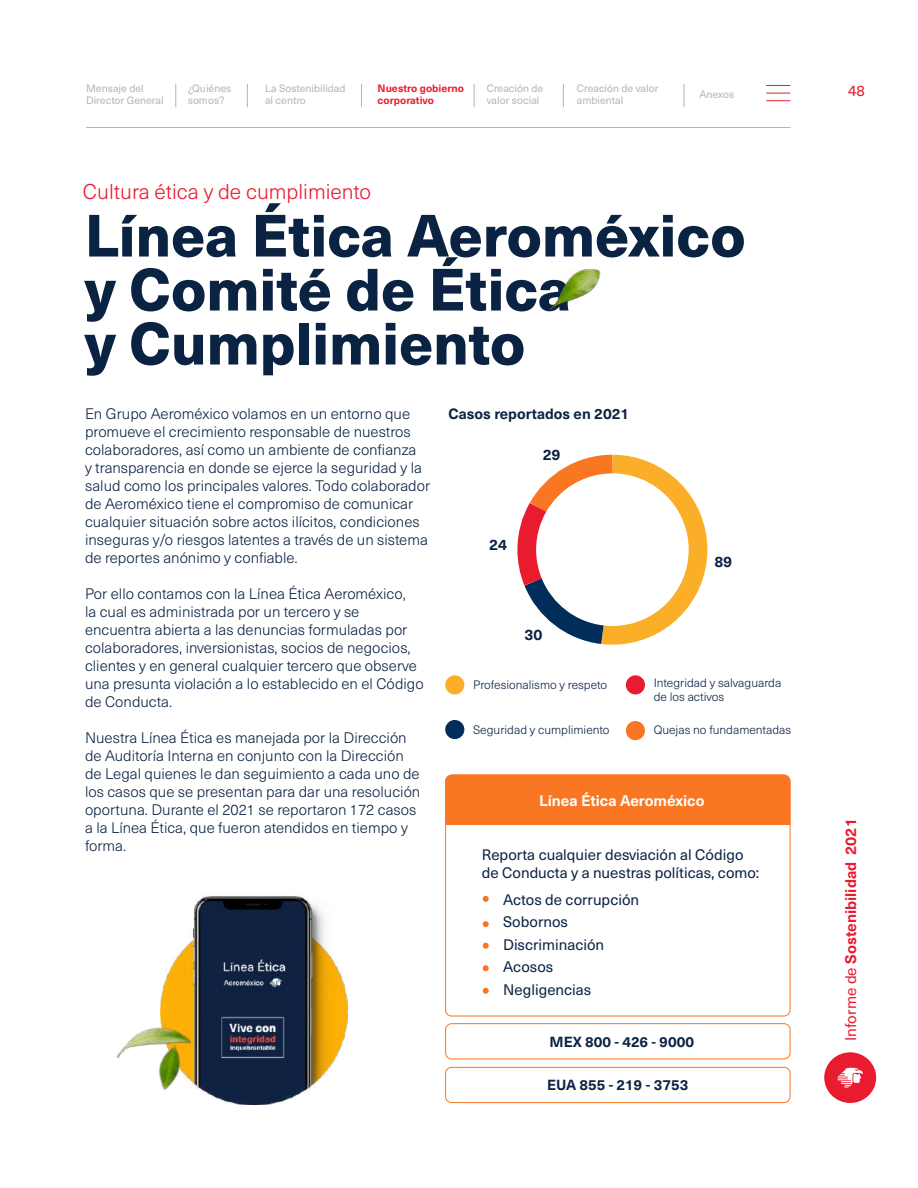
<style>
.page{position:relative;width:918px;height:1188px;background:#fff}
.page>*{position:absolute;margin:0;border:0;box-sizing:border-box;transform-origin:0 0}
.t1{font:800 58.5px/54px "Neue Haas Unica Pro";color:#0b2343}
.t2{font:300 21px "Neue Haas Unica Pro";color:#e91b2f}
.t3{font:700 15.15px "Neue Haas Unica Pro";color:#e91b2f}
.t4{font:300 15px/18px "Neue Haas Unica Pro";color:#0b2343}
.t5{font:15px/22.5px "Neue Haas Unica Pro";color:#0b2343}
.t6{font:700 15px "Neue Haas Unica Pro";color:#fff}
.t7{font:700 15px "Neue Haas Unica Pro";color:#0b2343}
.t8{font:15px "Neue Haas Unica Pro";color:#e91b2f}
.t9{font:700 14.7px "Neue Haas Unica Pro";color:#0b2343}
.t10{font:700 14.4px "Neue Haas Unica Pro";color:#0b2343}
.t11{font:300 12px/14.4px "Neue Haas Unica Pro";color:#0b2343}
.t12{font:10.5px/12.6px "Neue Haas Unica Pro";color:#b5b5b5}
.t13{font:700 10.5px/12.6px "Neue Haas Unica Pro";color:#e91b2f}
.s1{font-weight:400}
</style>
<div class="page">
<svg style="left:766px;top:85px;width:24px;height:1px"></svg>
<svg style="left:766px;top:100px;width:24px;height:1px"></svg>
<svg style="left:766px;top:93px;width:24px;height:1px"></svg>
<svg style="left:175px;top:84px;width:1px;height:23px"></svg>
<svg style="left:247px;top:84px;width:1px;height:23px"></svg>
<svg style="left:474px;top:84px;width:1px;height:23px"></svg>
<svg style="left:563px;top:84px;width:1px;height:23px"></svg>
<svg style="left:684px;top:84px;width:1px;height:23px"></svg>
<svg style="left:361px;top:84px;width:1px;height:23px"></svg>
<div style="left:824px;top:1052px;width:52px;height:51px;background:#e91b2f;border-radius:50%"></div>
<svg style="left:838px;top:1068px;width:25px;height:20px"></svg>
<hr style="left:86px;top:127px;width:704px;height:1px;background:#b5b5b5">
<div style="left:445px;top:1023px;width:345px;height:36px;border:1px solid #f97722;border-radius:6px"></div>
<div style="left:445px;top:1067px;width:345px;height:36px;border:1px solid #f97722;border-radius:6px"></div>
<img style="left:160px;top:896px;width:188px;height:209px">
<div style="left:445px;top:774px;width:345px;height:51px;background:#f97722"></div>
<img style="left:159px;top:1039px;width:42px;height:60px">
<img style="left:116px;top:1011px;width:82px;height:59px">
<svg style="left:483px;top:896px;width:6px;height:6px"></svg>
<svg style="left:483px;top:942px;width:6px;height:7px"></svg>
<svg style="left:483px;top:921px;width:6px;height:7px"></svg>
<svg style="left:483px;top:965px;width:6px;height:7px"></svg>
<svg style="left:483px;top:987px;width:6px;height:7px"></svg>
<img style="left:547px;top:269px;width:54px;height:42px">
<div style="left:445px;top:675px;width:19px;height:19px;background:#fbaf28;border-radius:50%"></div>
<div style="left:445px;top:720px;width:19px;height:19px;background:#002d59;border-radius:50%"></div>
<div style="left:626px;top:675px;width:19px;height:19px;background:#e91b2f;border-radius:50%"></div>
<div style="left:626px;top:721px;width:19px;height:19px;background:#f97722;border-radius:50%"></div>
<svg style="left:517px;top:454px;width:191px;height:191px"></svg>
<p class="t12" style="left:86px;top:82px;width:79px">Mensaje del<br>Director General</p>
<p class="t12" style="left:188px;top:82px;width:45px">¿Quiénes somos?</p>
<p class="t12" style="left:265px;top:82px;width:82px">La Sostenibilidad al centro</p>
<p class="t13" style="left:378px;top:82px;width:88px">Nuestro gobierno corporativo</p>
<p class="t12" style="left:487px;top:82px;width:58px">Creación de valor social</p>
<p class="t12" style="left:577px;top:82px;width:83px">Creación de valor ambiental</p>
<p class="t12" style="left:699px;top:89px;width:36px">Anexos</p>
<h2 class="t2" style="left:83px;top:179px;width:290px">Cultura ética y de cumplimiento</h2>
<h1 class="t1" style="left:85px;top:209px;width:662px">Línea Ética Aeroméxico y Comité de Ética<br>y Cumplimiento</h1>
<p class="t4" style="left:85px;top:405px;width:347px">En Grupo Aeroméxico volamos en un entorno que promueve el crecimiento responsable de nuestros colaboradores, así como un ambiente de confianza<br>y transparencia en donde se ejerce la seguridad y la salud como los principales valores. Todo colaborador de Aeroméxico tiene el compromiso de comunicar cualquier situación sobre actos ilícitos, condiciones inseguras y/o riesgos latentes a través de un sistema de reportes anónimo y confiable.</p>
<p class="t4" style="left:85px;top:585px;width:340px">Por ello contamos con la Línea Ética Aeroméxico,<br>la cual es administrada por un tercero y se encuentra abierta a las denuncias formuladas por colaboradores, inversionistas, socios de negocios, clientes y en general cualquier tercero que observe una presunta violación a lo establecido en el Código de Conducta.</p>
<p class="t4" style="left:85px;top:729px;width:337px">Nuestra Línea Ética es manejada por la Dirección de Auditoría Interna en conjunto con la Dirección de Legal quienes le dan seguimiento a cada uno de los casos que se presentan para dar una resolución oportuna. Durante el 2021 se reportaron 172 casos a la Línea Ética, que fueron atendidos en tiempo y forma.</p>
<p class="t9" style="left:448px;top:404px;width:182px">Casos reportados en 2021</p>
<p class="t7" style="left:489px;top:535px;width:19px">24</p>
<p class="t7" style="left:543px;top:446px;width:19px">29</p>
<p class="t7" style="left:524px;top:625px;width:19px">30</p>
<p class="t11" style="left:473px;top:678px;width:136px">Profesionalismo y respeto</p>
<p class="t11" style="left:473px;top:722px;width:138px">Seguridad y cumplimiento</p>
<p class="t7" style="left:714px;top:553px;width:19px">89</p>
<p class="t11" style="left:654px;top:676px;width:129px">Integridad y salvaguarda de los activos</p>
<p class="t11" style="left:654px;top:723px;width:139px">Quejas no fundamentadas</p>
<p class="t6" style="left:539px;top:791px;width:167px">Línea Ética Aeroméxico</p>
<p class="t5" style="left:482px;top:846px;width:279px;line-height:18px">Reporta cualquier desviación al Código de Conducta y a nuestras políticas, como:</p>
<p class="t5" style="left:503px;top:888px;width:138px">Actos de corrupción<br>Sobornos<br>Discriminación<br>Acosos<br>Negligencias</p>
<p class="t10" style="left:550px;top:1033px;width:146px">MEX 800 - 426 - 9000</p>
<p class="t10" style="left:547px;top:1077px;width:143px">EUA 855 - 219 - 3753</p>
<p class="t8" style="left:848px;top:82px;width:18px">48</p>
<p class="t3" style="left:841px;top:1041px;width:224px;rotate:-90deg"><span class="s1">Informe de</span> Sostenibilidad 2021</p>
</div>
